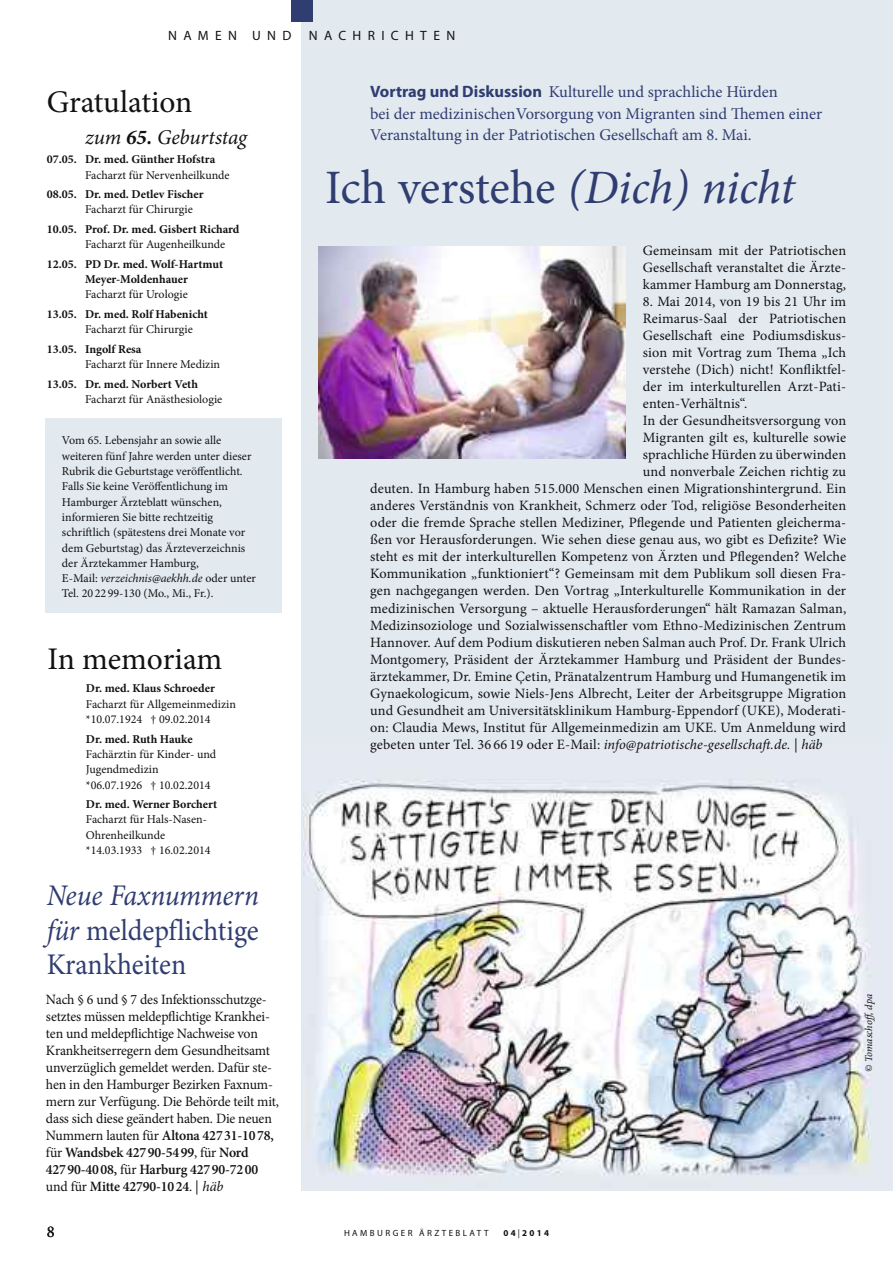
<style>
.page{position:relative;width:893px;height:1263px;background:#fff}
.page>*{position:absolute;margin:0;border:0;box-sizing:border-box;transform-origin:0 0}
.t1{font:48px "Minion Pro";letter-spacing:-.005em;color:#303d71}
.t2{font:31.5px "Minion Pro";letter-spacing:-.005em;color:#121212}
.t3{font:30px/34.5px "Minion Pro";color:#303d71;text-align:justify;scale:.93 1}
.t4{font:italic 21px "Minion Pro";letter-spacing:-.01em;color:#121212}
.t5{font:16.5px/21.3px "Minion Pro";color:#303d71}
.t6{font:16.5px "Minion Pro";color:#121212}
.t7{font:14.25px/17px "Minion Pro";letter-spacing:.005em;color:#121212;text-align:justify}
.t8{font:italic 14.25px "Minion Pro";letter-spacing:.005em;color:#121212}
.t9{font:13.5px "Myriad Pro Regular OV PDQXQA";letter-spacing:.47em;color:#121212}
.t10{font:12px/15.3px "Minion Pro";color:#121212}
.t11{font:700 12px/15.3px "Minion Pro";color:#121212;text-align:center}
.t12{font:italic 10.5px "Minion Pro";color:#121212}
.t13{font:9px "Myriad Pro";letter-spacing:.27em;color:#121212}
.t14{font:700 9px "Myriad Pro";letter-spacing:.25em;color:#121212}
.s1{font-weight:700}
.s2{font-style:italic}
.s3{font-weight:600}
.s4{font-family:"Myriad Pro";font-weight:700}
.s5{font-style:normal}
.s6{font-weight:400}
</style>
<div class="page">
<div style="left:302px;top:0;width:591px;height:1191px;background:#e2e9ef"></div>
<div style="left:291px;top:0;width:22px;height:21px;background:#303d71"></div>
<img style="left:305px;top:779px;width:566px;height:396px">
<img style="left:319px;top:247px;width:307px;height:211px">
<div style="left:45px;top:418px;width:237px;height:194px;background:#e2e9ef"></div>
<p class="t9" style="left:168px;top:27px;width:125px">NAMEN UND</p>
<p class="t9" style="left:309px;top:27px;width:148px">NACHRICHTEN</p>
<h2 class="t2" style="left:47px;top:83px;width:147px">Gratulation</h2>
<h3 class="t4" style="left:85px;top:124px;width:163px">zum <span class="s1">65.</span> Geburtstag</h3>
<p class="t11" style="left:47px;top:151px;width:170px">07.05. Dr. med. Günther Hofstra</p>
<p class="t10" style="left:85px;top:167px;width:146px">Facharzt für Nervenheilkunde</p>
<p class="t11" style="left:47px;top:186px;width:158px">08.05. Dr. med. Detlev Fischer</p>
<p class="t10" style="left:85px;top:202px;width:109px">Facharzt für Chirurgie</p>
<p class="t11" style="left:47px;top:221px;width:194px">10.05. Prof. Dr. med. Gisbert Richard</p>
<p class="t10" style="left:85px;top:236px;width:142px">Facharzt für Augenheilkunde</p>
<p class="t11" style="left:47px;top:256px;width:178px">12.05. PD Dr. med. Wolf-Hartmut<br>Meyer-Moldenhauer</p>
<p class="t10" style="left:85px;top:287px;width:104px">Facharzt für Urologie</p>
<p class="t11" style="left:47px;top:306px;width:163px">13.05. Dr. med. Rolf Habenicht</p>
<p class="t10" style="left:85px;top:321px;width:109px">Facharzt für Chirurgie</p>
<p class="t11" style="left:47px;top:341px;width:96px">13.05. Ingolf Resa</p>
<p class="t10" style="left:85px;top:356px;width:137px">Facharzt für Innere Medizin</p>
<p class="t11" style="left:47px;top:376px;width:153px">13.05. Dr. med. Norbert Veth</p>
<p class="t10" style="left:85px;top:391px;width:139px">Facharzt für Anästhesiologie</p>
<p class="t10" style="left:62px;top:433px;width:196px">Vom 65. Lebensjahr an sowie alle weiteren fünf Jahre werden unter dieser Rubrik die Geburtstage veröffentlicht.<br>Falls Sie keine Veröffentlichung im Hamburger Ärzteblatt wünschen, informieren Sie bitte rechtzeitig schriftlich (spätestens drei Monate vor dem Geburtstag) das Ärzteverzeichnis der Ärztekammer Hamburg,<br>E-Mail: <span class="s2">verzeichnis@aekhh.de</span> oder unter Tel. 20 22 99-130 (Mo., Mi., Fr.).</p>
<h2 class="t2" style="left:48px;top:639px;width:176px">In memoriam</h2>
<p class="t11" style="left:86px;top:681px;width:130px">Dr. med. Klaus Schroeder</p>
<p class="t10" style="left:86px;top:696px;width:152px">Facharzt für Allgemeinmedizin *10.07.1924 † 09.02.2014</p>
<p class="t11" style="left:86px;top:731px;width:108px">Dr. med. Ruth Hauke</p>
<p class="t10" style="left:86px;top:746px;width:132px">Fachärztin für Kinder- und<br>Jugendmedizin *06.07.1926 † 10.02.2014</p>
<p class="t11" style="left:86px;top:796px;width:133px">Dr. med. Werner Borchert</p>
<p class="t10" style="left:86px;top:811px;width:126px">Facharzt für Hals-Nasen-<br>Ohrenheilkunde *14.03.1933 † 16.02.2014</p>
<h3 class="t3" style="left:47px;top:877px;width:230px"><span class="s2">Neue Faxnummern für</span> meldepflichtige Krankheiten</h3>
<p class="t7" style="left:46px;top:990px;width:235px;text-align:left">Nach § 6 und § 7 des Infektionsschutzge&shy;setztes müssen meldepflichtige Krankhei&shy;ten und meldepflichtige Nachweise von Krankheitserregern dem Gesundheitsamt unverzüglich gemeldet werden. Dafür ste&shy;hen in den Hamburger Bezirken Faxnum&shy;mern zur Verfügung. Die Behörde teilt mit, dass sich diese geändert haben. Die neuen Nummern lauten für <span class="s3">Altona 427 31-10 78, </span>für <span class="s3">Wandsbek 427 90-54 99</span>, für <span class="s3">Nord<br>427 90-40 08,</span> für <span class="s3">Harburg 427 90-72 00 </span>und für <span class="s3">Mitte 42790-10 24</span>. | <span class="s2">häb</span></p>
<p class="t5" style="left:370px;top:81px;width:454px"><span class="s4">Vortrag und Diskussion</span> Kulturelle und sprachliche Hürden<br>bei der medizinischenVorsorgung von Migranten sind Themen einer<br>Veranstaltung in der Patriotischen Gesellschaft am 8. Mai.</p>
<h1 class="t1" style="left:325px;top:159px;width:471px">Ich verstehe <span class="s2">(Dich) nicht</span></h1>
<p class="t7" style="left:643px;top:242px;width:205px">Gemeinsam mit der Patriotischen Gesellschaft veranstaltet die Ärzte&shy;kammer Hamburg am Donnerstag,</p>
<p class="t7" style="left:643px;top:293px;width:205px">8. Mai 2014, von 19 bis 21 Uhr im</p>
<p class="t7" style="left:643px;top:310px;width:205px">Reimarus-Saal der Patriotischen</p>
<p class="t7" style="left:643px;top:327px;width:205px">Gesellschaft eine Podiumsdiskus-</p>
<p class="t7" style="left:643px;top:344px;width:205px">sion mit Vortrag zum Thema „Ich</p>
<p class="t7" style="left:643px;top:361px;width:205px">verstehe (Dich) nicht! Konfliktfel-</p>
<p class="t7" style="left:643px;top:378px;width:205px">der im interkulturellen Arzt-Pati-</p>
<p class="t7" style="left:643px;top:395px;width:106px">enten-Verhältnis“.</p>
<p class="t7" style="left:643px;top:412px;width:205px">In der Gesundheitsversorgung von</p>
<p class="t7" style="left:643px;top:429px;width:205px">Migranten gilt es, kulturelle sowie</p>
<p class="t7" style="left:643px;top:446px;width:205px">sprachliche Hürden zu überwinden</p>
<p class="t7" style="left:643px;top:463px;width:205px">und nonverbale Zeichen richtig zu</p>
<p class="t7" style="left:370px;top:480px;width:477px">deuten. In Hamburg haben 515.000 Menschen einen Migrationshintergrund. Ein</p>
<p class="t7" style="left:370px;top:497px;width:477px">anderes Verständnis von Krankheit, Schmerz oder Tod, religiöse Besonderheiten</p>
<p class="t7" style="left:370px;top:514px;width:477px">oder die fremde Sprache stellen Mediziner, Pflegende und Patienten gleicherma-</p>
<p class="t7" style="left:370px;top:531px;width:478px">ßen vor Herausforderungen. Wie sehen diese genau aus, wo gibt es Defizite? Wie</p>
<p class="t7" style="left:370px;top:548px;width:477px">steht es mit der interkulturellen Kompetenz von Ärzten und Pflegenden? Welche</p>
<p class="t7" style="left:370px;top:565px;width:477px">Kommunikation „funktioniert“? Gemeinsam mit dem Publikum soll diesen Fra-</p>
<p class="t7" style="left:370px;top:582px;width:477px">gen nachgegangen werden. Den Vortrag „Interkulturelle Kommunikation in der</p>
<p class="t7" style="left:370px;top:599px;width:477px">medizinischen Versorgung – aktuelle Herausforderungen“ hält Ramazan Salman,</p>
<p class="t7" style="left:370px;top:616px;width:477px">Medizinsoziologe und Sozialwissenschaftler vom Ethno-Medizinischen Zentrum</p>
<p class="t7" style="left:370px;top:633px;width:477px">Hannover. Auf dem Podium diskutieren neben Salman auch Prof. Dr. Frank Ulrich</p>
<p class="t7" style="left:370px;top:650px;width:477px">Montgomery, Präsident der Ärztekammer Hamburg und Präsident der Bundes-</p>
<p class="t7" style="left:370px;top:667px;width:477px">ärztekammer, Dr. Emine Çetin, Pränatalzentrum Hamburg und Humangenetik im</p>
<p class="t7" style="left:370px;top:684px;width:477px">Gynaekologicum, sowie Niels-Jens Albrecht, Leiter der Arbeitsgruppe Migration</p>
<p class="t7" style="left:370px;top:701px;width:477px">und Gesundheit am Universitätsklinikum Hamburg-Eppendorf (UKE), Moderati-</p>
<p class="t7" style="left:370px;top:718px;width:477px">on: Claudia Mews, Institut für Allgemeinmedizin am UKE. Um Anmeldung wird</p>
<p class="t8" style="left:370px;top:735px;width:454px"><span class="s5">gebeten unter Tel. 36 66 19 oder E-Mail:</span> info@patriotische-gesellschaft.de. <span class="s5">|</span> häb</p>
<p class="t6" style="left:47px;top:1221px;width:9px">8</p>
<p class="t13" style="left:344px;top:1227px;width:146px">HAMBURGER ÄRZTEBLATT</p>
<p class="t14" style="left:503px;top:1227px;width:47px">04<span class="s6">|</span>2014</p>
<p class="t12" style="left:862px;top:1072px;width:79px;rotate:-90deg">© Tomaschoff, dpa</p>
</div>
